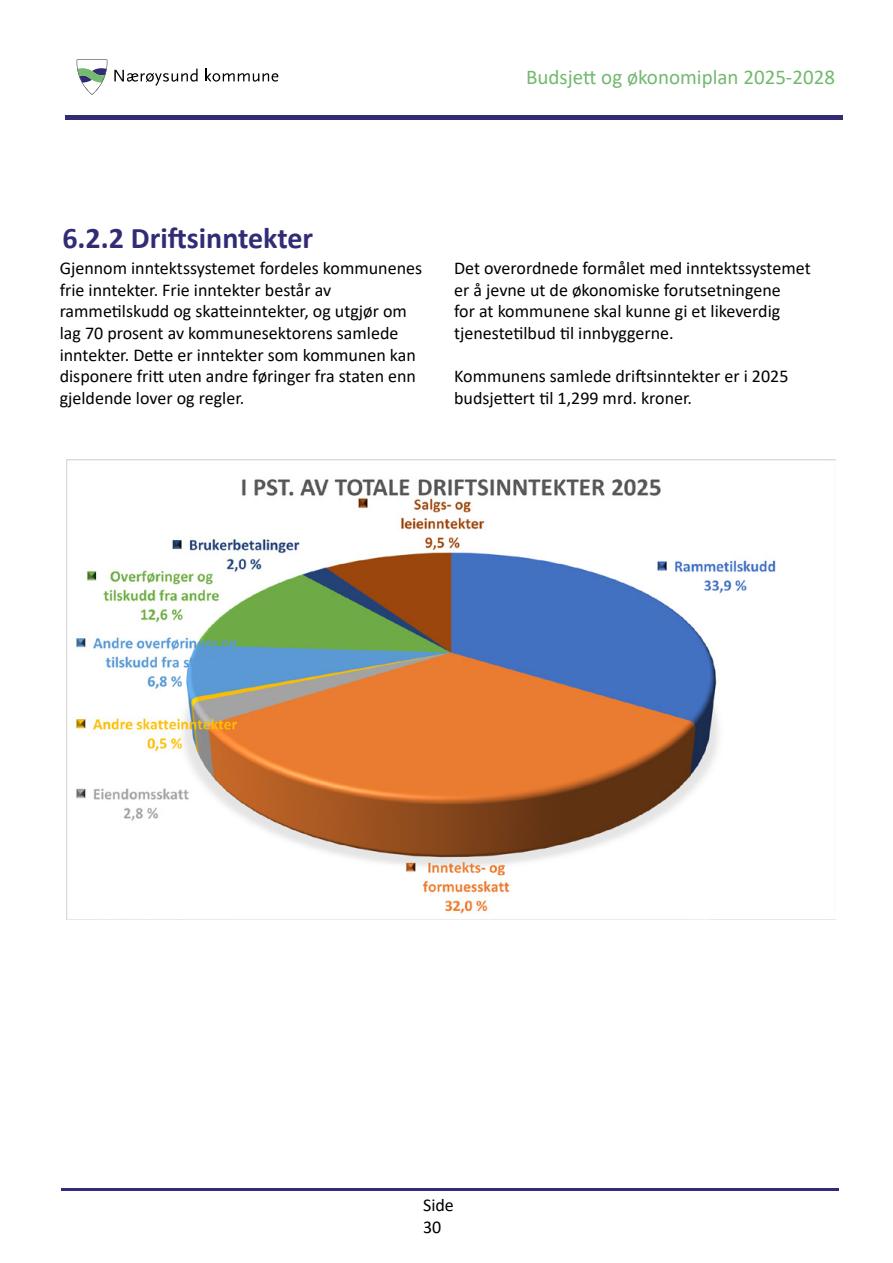
<style>
.page{position:relative;width:893px;height:1263px;background:#fff}
.page>*{position:absolute;margin:0;border:0;box-sizing:border-box;transform-origin:0 0}
.t1{font:700 30px "Calibri";color:#322b75}
.t2{font:21px "Calibri";color:#72b96f}
.t3{font:18px/21.6px "Calibri";color:#000}
</style>
<div class="page">
<hr style="left:65px;top:116px;width:778px;height:4px;background:#322b75">
<svg style="left:77px;top:60px;width:30px;height:35px"></svg>
<svg style="left:114px;top:69px;width:84px;height:17px"></svg>
<svg style="left:205px;top:69px;width:73px;height:13px"></svg>
<hr style="left:61px;top:1188px;width:778px;height:3px;background:#322b75">
<img style="left:67px;top:459px;width:768px;height:461px">
<p class="t2" style="left:526px;top:62px;width:310px">Budsjett og økonomiplan 2025-2028</p>
<h1 class="t1" style="left:62px;top:217px;width:252px">6.2.2 Driftsinntekter</h1>
<p class="t3" style="left:60px;top:257px;width:364px">Gjennom inntektssystemet fordeles kommunenes frie inntekter. Frie inntekter består av rammetilskudd og skatteinntekter, og utgjør om lag 70 prosent av kommunesektorens samlede inntekter. Dette er inntekter som kommunen kan disponere fritt uten andre føringer fra staten enn gjeldende lover og regler.</p>
<p class="t3" style="left:454px;top:257px;width:358px">Det overordnede formålet med inntektssystemet er å jevne ut de økonomiske forutsetningene<br>for at kommunene skal kunne gi et likeverdig tjenestetilbud til innbyggerne.</p>
<p class="t3" style="left:454px;top:365px;width:336px">Kommunens samlede driftsinntekter er i 2025 budsjettert til 1,299 mrd. kroner.</p>
<p class="t3" style="left:423px;top:1194px;width:32px">Side<br>30</p>
</div>
